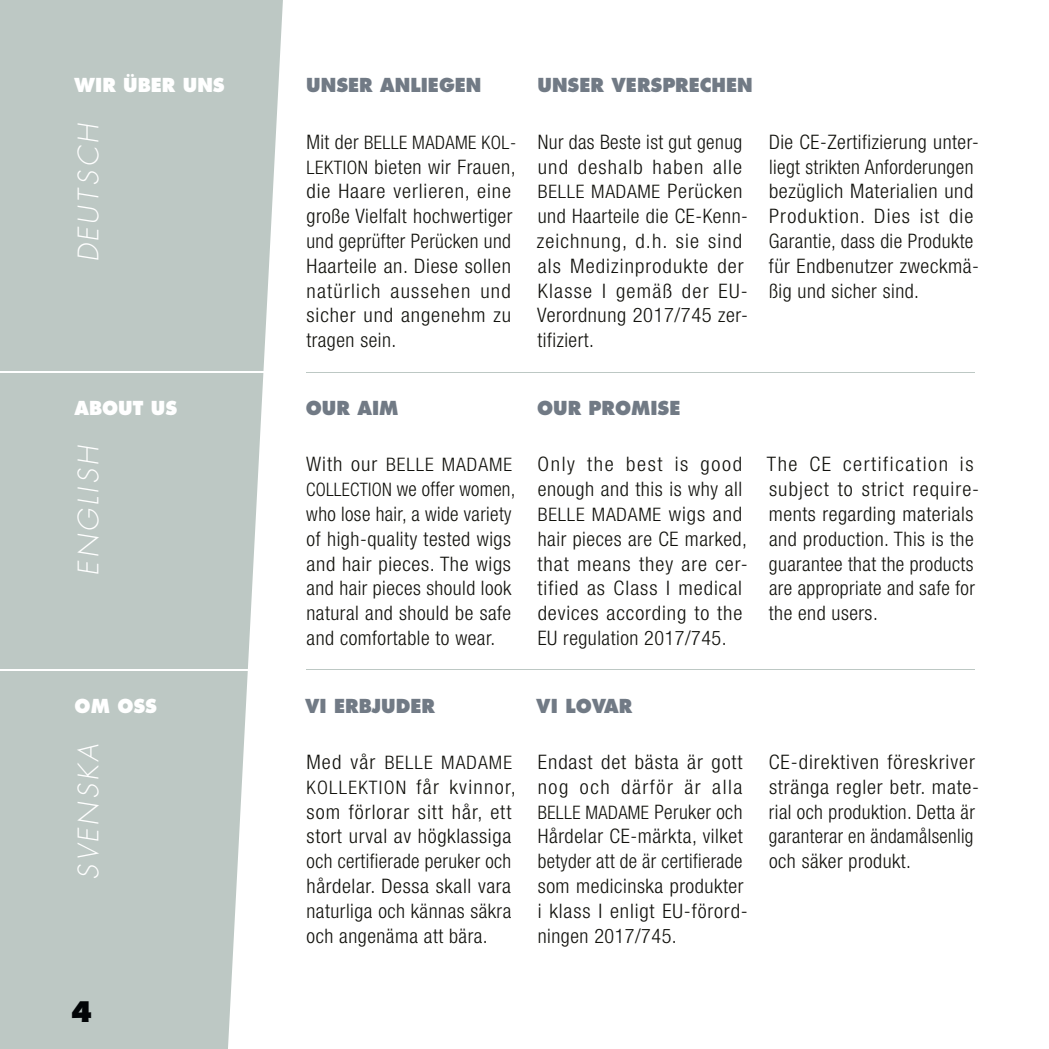
<style>
.page{position:relative;width:1049px;height:1049px;background:#fff}
.page>*{position:absolute;margin:0;border:0;box-sizing:border-box;transform-origin:0 0}
.t1{font:italic 300 27.5px "Futura Std";color:#fff}
.t2{font:800 27.5px "Futura Std";color:#020507;scale:.95 1}
.t3{font:300 condensed 20px/24.8px "Helvetica Neue LT Std";letter-spacing:.025em;color:#12120d}
.t4{font:300 condensed 20px/24.8px "Helvetica Neue LT Std";letter-spacing:.025em;color:#12120d;scale:1.05 1}
.t5{font:300 condensed 20px/24.8px "Helvetica Neue LT Std";letter-spacing:.05em;color:#12120d}
.t6{font:300 condensed 20px/24.8px "Helvetica Neue LT Std";letter-spacing:.045em;color:#12120d;scale:1.05 1}
.t7{font:800 18.75px "Futura Std";color:#717a85;scale:.95 1}
.t8{font:800 18.75px "Futura Std";color:#fff;scale:.95 1}
.t9{font:300 condensed 18.5px "Helvetica Neue LT Std";letter-spacing:.035em;color:#12120d;scale:1.05 1}
.t10{font:300 condensed 18.5px "Helvetica Neue LT Std";letter-spacing:.035em;color:#12120d}
.t11{font:300 condensed 18.5px "Helvetica Neue LT Std";letter-spacing:.055em;color:#12120d;scale:1.05 1}
.s1{font-size:20px}
.s2{font-size:18.5px}
</style>
<div class="page">
<svg style="left:0;top:0;width:283px;height:1049px;background:#c3cdc9"></svg>
<hr style="left:0;top:371px;width:269px;height:2px;background:#fff">
<hr style="left:0;top:669px;width:259px;height:2px;background:#fff">
<hr style="left:306px;top:372px;width:668px;height:1px;background:#bdc8c4">
<hr style="left:306px;top:669px;width:668px;height:1px;background:#bdc8c4">
<p class="t8" style="left:74px;top:73px;width:160px">WIR ÜBER UNS</p>
<p class="t7" style="left:306px;top:73px;width:186px">UNSER ANLIEGEN</p>
<h1 class="t1" style="left:72px;top:262px;width:140px;rotate:-90deg">DEUTSCH</h1>
<p class="t10" style="left:306px;top:132px;width:211px"><span class="s1">Mit der</span> BELLE MADAME KOL-</p>
<p class="t3" style="left:306px;top:154px;width:211px"><span class="s2">LEKTION</span> bieten wir Frauen, die Haare verlieren, eine große Vielfalt hochwertiger und geprüfter Perücken und<br>Haarteile an. Diese sollen natürlich aussehen und sicher und angenehm zu tragen sein.</p>
<p class="t8" style="left:74px;top:396px;width:110px">ABOUT US</p>
<p class="t7" style="left:306px;top:396px;width:99px">OUR AIM</p>
<h1 class="t1" style="left:72px;top:575px;width:132px;rotate:-90deg">ENGLISH</h1>
<p class="t9" style="left:306px;top:454px;width:198px"><span class="s1">With our</span> BELLE MADAME</p>
<p class="t3" style="left:306px;top:476px;width:211px"><span class="s2">COLLECTION</span> we offer women, who lose hair, a wide variety of high-quality tested wigs and hair pieces. The wigs and hair pieces should look natural and should be safe and comfortable to wear.</p>
<p class="t8" style="left:75px;top:694px;width:88px">OM OSS</p>
<p class="t7" style="left:305px;top:694px;width:138px">VI ERBJUDER</p>
<h1 class="t1" style="left:72px;top:879px;width:137px;rotate:-90deg">SVENSKA</h1>
<p class="t11" style="left:306px;top:752px;width:197px"><span class="s1">Med vår</span> BELLE MADAME</p>
<p class="t4" style="left:306px;top:774px;width:201px"><span class="s2">KOLLEKTION</span> får kvinnor, som förlorar sitt hår, ett stort urval av högklassiga och certifierade peruker och hårdelar. Dessa skall vara naturliga och kännas säkra och angenäma att bära.</p>
<p class="t7" style="left:537px;top:73px;width:228px">UNSER VERSPRECHEN</p>
<p class="t3" style="left:538px;top:129px;width:206px">Nur das Beste ist gut genug und deshalb haben alle</p>
<p class="t9" style="left:538px;top:181px;width:196px">BELLE MADAME <span class="s1">Perücken</span></p>
<p class="t5" style="left:537px;top:204px;width:212px">und Haarteile die CE-Kenn&shy;zeichnung, d.h. sie sind als Medizinprodukte der<br>Klasse I gemäß der EU-<br>Verordnung 2017/745 zer&shy;tifiziert.</p>
<p class="t3" style="left:769px;top:129px;width:212px">Die CE-Zertifizierung unter&shy;liegt strikten Anforderungen bezüglich Materialien und<br>Produktion. Dies ist die<br>Garantie, dass die Produkte für Endbenutzer zweckmä&shy;ßig und sicher sind.</p>
<p class="t7" style="left:537px;top:396px;width:153px">OUR PROMISE</p>
<p class="t4" style="left:537px;top:452px;width:196px">Only the best is good enough and this is why all</p>
<p class="t9" style="left:538px;top:504px;width:196px">BELLE MADAME <span class="s1">wigs and</span></p>
<p class="t3" style="left:538px;top:526px;width:212px">hair pieces are CE marked, that means they are cer&shy;tified as Class I medical devices according to the<br>EU regulation 2017/745.</p>
<p class="t7" style="left:536px;top:694px;width:103px">VI LOVAR</p>
<p class="t6" style="left:538px;top:749px;width:197px">Endast det bästa är gott nog och därför är alla</p>
<p class="t10" style="left:538px;top:801px;width:206px">BELLE MADAME <span class="s1">Peruker och</span></p>
<p class="t3" style="left:538px;top:824px;width:212px">Hårdelar CE-märkta, vilket betyder att de är certifierade som medicinska produkter i klass I enligt EU-förord&shy;ningen 2017/745.</p>
<p class="t4" style="left:767px;top:452px;width:204px">The CE certification is subject to strict require&shy;ments regarding materials and production. This is the guarantee that the products are appropriate and safe for the end users.</p>
<p class="t4" style="left:769px;top:749px;width:202px">CE-direktiven föreskriver stränga regler betr. mate&shy;rial och produktion. Detta är garanterar en ändamålsenlig och säker produkt.</p>
<h1 class="t2" style="left:71px;top:994px;width:24px">4</h1>
</div>
